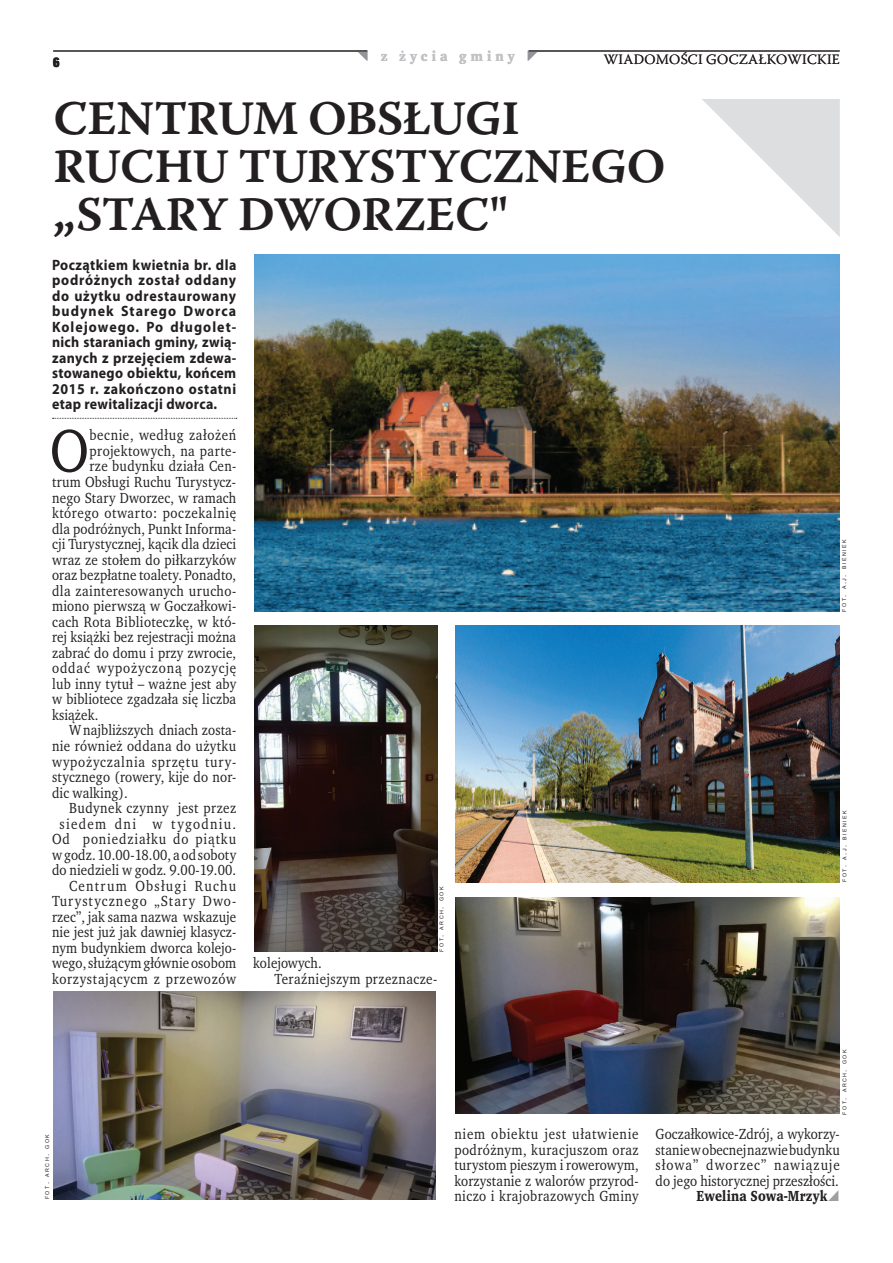
<style>
.page{position:relative;width:893px;height:1263px;background:#fff}
.page>*{position:absolute;margin:0;border:0;box-sizing:border-box;transform-origin:0 0}
.t1{font:61.2px "Wro Text";color:#231f20;scale:.93 1}
.t2{font:48px/48px "Warnock Pro Semibold Capt";letter-spacing:-.02em;color:#231f20}
.t3{font:15px/15.6px "Wro Text";letter-spacing:.015em;color:#231f20;text-align:justify;scale:.93 1}
.t4{font:700 15px/15.6px "Myriad Pro";letter-spacing:.02em;color:#231f20;text-align:justify;scale:.93 1}
.t5{font:15px "Wro Text";letter-spacing:.035em;color:#231f20;scale:.93 1}
.t6{font:15px "Wro Text";letter-spacing:.06em;color:#231f20;scale:.93 1}
.t7{font:15px "Wro Text";letter-spacing:.04em;color:#231f20;scale:.93 1}
.t8{font:15px "Wro Text";letter-spacing:.09em;color:#231f20;scale:.93 1}
.t9{font:15px "Wro Text";letter-spacing:.05em;color:#231f20;scale:.93 1}
.t10{font:15px "Wro Text";letter-spacing:.075em;color:#231f20;scale:.93 1}
.t11{font:15px "Wro Text";letter-spacing:.065em;color:#231f20;scale:.93 1}
.t12{font:700 15px "Wro Text";letter-spacing:.015em;color:#231f20;scale:.93 1}
.t13{font:300 14.25px "Warnock Pro";letter-spacing:.02em;color:#231f20}
.t14{font:700 14.25px "Wro Text";letter-spacing:.29em;color:#c1c2c4}
.t15{font:700 14.25px "Wro Head";color:#231f20}
.t16{font:5.25px "Arial";letter-spacing:.285em;color:#231f20}
.s1{font-size:7.5px}
</style>
<div class="page">
<hr style="left:53px;top:51px;width:314px;height:1px;background:#231f20">
<hr style="left:529px;top:51px;width:311px;height:1px;background:#231f20">
<svg style="left:52px;top:418px;width:185px;height:1px"></svg>
<img style="left:254px;top:254px;width:586px;height:357px">
<img style="left:455px;top:626px;width:385px;height:256px">
<img style="left:455px;top:897px;width:385px;height:216px">
<img style="left:254px;top:626px;width:183px;height:325px">
<img style="left:53px;top:992px;width:383px;height:207px">
<svg style="left:702px;top:99px;width:138px;height:138px"></svg>
<p class="t15" style="left:53px;top:53px;width:8px">6</p>
<p class="t14" style="left:381px;top:47px;width:135px">z życia gminy</p>
<p class="t13" style="left:604px;top:51px;width:237px">WIADOMOŚCI GOCZAŁKOWICKIE</p>
<h2 class="t2" style="left:53px;top:94px;width:614px">CENTRUM OBSŁUGI<br>RUCHU TURYSTYCZNEGO „STARY DWORZEC"</h2>
<p class="t4" style="left:52px;top:256px;width:200px">Początkiem kwietnia br. dla podróżnych został oddany do użytku odrestaurowany budynek Starego Dworca Kolejowego. Po długolet&shy;nich staraniach gminy, zwią&shy;zanych z przejęciem zdewa&shy;stowanego obiektu, końcem 2015 r. zakończono ostatni etap rewitalizacji dworca.</p>
<h1 class="t1" style="left:50px;top:412px;width:44px">O</h1>
<p class="t7" style="left:90px;top:426px;width:159px">becnie, według założeń</p>
<p class="t5" style="left:90px;top:441px;width:159px">projektowych, na parte-</p>
<p class="t3" style="left:90px;top:459px;width:159px">rze budynku działa Cen-</p>
<p class="t3" style="left:52px;top:474px;width:199px">trum Obsługi Ruchu Turystycz-</p>
<p class="t3" style="left:52px;top:490px;width:199px">nego Stary Dworzec, w ramach</p>
<p class="t7" style="left:52px;top:504px;width:199px">którego otwarto: poczekalnię</p>
<p class="t3" style="left:52px;top:521px;width:200px">dla podróżnych, Punkt Informa-</p>
<p class="t3" style="left:52px;top:536px;width:200px">cji Turystycznej, kącik dla dzieci</p>
<p class="t3" style="left:52px;top:552px;width:199px">wraz ze stołem do piłkarzyków</p>
<p class="t3" style="left:52px;top:567px;width:200px">oraz bezpłatne toalety. Ponadto,</p>
<p class="t5" style="left:52px;top:581px;width:199px">dla zainteresowanych urucho-</p>
<p class="t3" style="left:52px;top:598px;width:200px">miono pierwszą w Goczałkowi-</p>
<p class="t3" style="left:52px;top:614px;width:199px">cach Rota Biblioteczkę, w któ-</p>
<p class="t3" style="left:52px;top:629px;width:200px">rej książki bez rejestracji można</p>
<p class="t3" style="left:52px;top:645px;width:200px">zabrać do domu i przy zwrocie,</p>
<p class="t6" style="left:52px;top:659px;width:200px">oddać wypożyczoną pozycję</p>
<p class="t3" style="left:52px;top:676px;width:200px">lub inny tytuł – ważne jest aby</p>
<p class="t3" style="left:52px;top:691px;width:199px">w bibliotece zgadzała się liczba</p>
<p class="t3" style="left:52px;top:707px;width:51px">książek.</p>
<p class="t3" style="left:69px;top:722px;width:181px">W najbliższych dniach zosta-</p>
<p class="t3" style="left:52px;top:738px;width:199px">nie również oddana do użytku</p>
<p class="t6" style="left:52px;top:752px;width:200px">wypożyczalnia sprzętu tury-</p>
<p class="t3" style="left:52px;top:769px;width:200px">stycznego (rowery, kije do nor-</p>
<p class="t3" style="left:52px;top:785px;width:83px">dic walking).</p>
<p class="t5" style="left:69px;top:798px;width:181px">Budynek czynny jest przez</p>
<p class="t8" style="left:60px;top:814px;width:191px">siedem dni w tygodniu.</p>
<p class="t11" style="left:52px;top:830px;width:199px">Od poniedziałku do piątku</p>
<p class="t3" style="left:52px;top:847px;width:200px">w godz. 10.00-18.00, a od soboty</p>
<p class="t3" style="left:52px;top:862px;width:200px">do niedzieli w godz. 9.00-19.00.</p>
<p class="t8" style="left:69px;top:876px;width:181px">Centrum Obsługi Ruchu</p>
<p class="t10" style="left:52px;top:892px;width:200px">Turystycznego „Stary Dwo-</p>
<p class="t3" style="left:52px;top:909px;width:200px">rzec”, jak sama nazwa wskazuje</p>
<p class="t3" style="left:52px;top:924px;width:199px">nie jest już jak dawniej klasycz-</p>
<p class="t3" style="left:52px;top:940px;width:200px">nym budynkiem dworca kolejo-</p>
<p class="t3" style="left:52px;top:955px;width:200px">wego, służącym głównie osobom</p>
<p class="t9" style="left:52px;top:969px;width:199px">korzystającycm z przewozów</p>
<p class="t16" style="left:438px;top:952px;width:66px;rotate:-90deg">fot<span class="s1">.</span> arch<span class="s1">.</span> gok</p>
<p class="t3" style="left:275px;top:955px;width:177px;text-indent:-21px">kolejowych.<br>Teraźniejszym przeznacze-</p>
<p class="t16" style="left:841px;top:611px;width:73px;rotate:-90deg">fot<span class="s1">.</span> a<span class="s1">.</span>j<span class="s1">.</span> bieniek</p>
<p class="t16" style="left:841px;top:882px;width:73px;rotate:-90deg">fot<span class="s1">.</span> a<span class="s1">.</span>j<span class="s1">.</span> bieniek</p>
<p class="t16" style="left:841px;top:1114px;width:66px;rotate:-90deg">fot<span class="s1">.</span> arch<span class="s1">.</span> gok</p>
<p class="t16" style="left:44px;top:1199px;width:66px;rotate:-90deg">fot<span class="s1">.</span> arch<span class="s1">.</span> gok</p>
<p class="t3" style="left:454px;top:1126px;width:200px">niem obiektu jest ułatwienie podróżnym, kuracjuszom oraz turystom pieszym i rowerowym, korzystanie z walorów przyrod&shy;niczo i krajobrazowych Gminy</p>
<p class="t3" style="left:656px;top:1126px;width:200px">Goczałkowice-Zdrój, a wykorzy&shy;stanie w obecnej nazwie budynku słowa” dworzec” nawiązuje do jego historycznej przeszłości.</p>
<p class="t12" style="left:696px;top:1187px;width:142px">Ewelina Sowa-Mrzyk</p>
</div>
